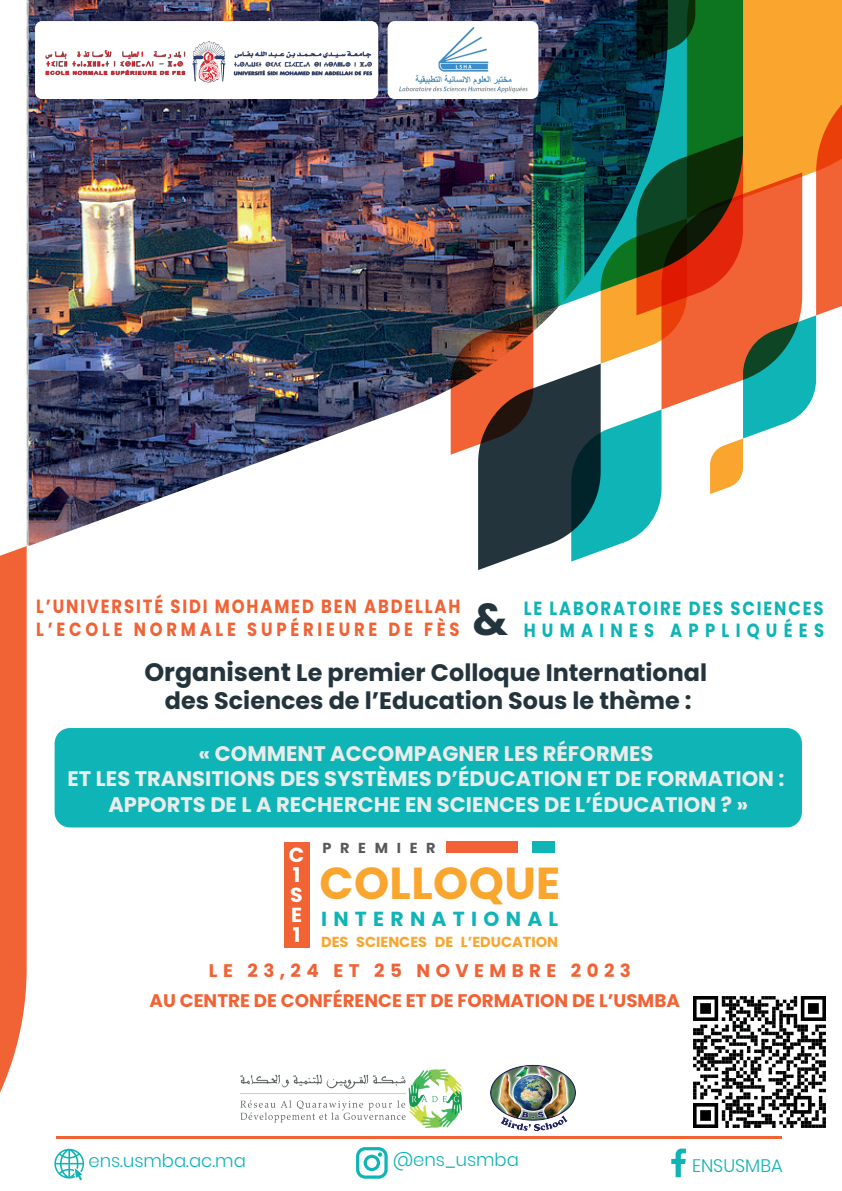
<style>
.page{position:relative;width:842px;height:1191px;background:#fff}
.page>*{position:absolute;margin:0;border:0;box-sizing:border-box;transform-origin:0 0}
.t1{font:700 44.7px "Poppins";letter-spacing:.01em;color:#f9a52e}
.t2{font:700 44.7px "Poppins";color:#24343d}
.t3{font:700 23.9px/28.7px "Poppins";color:#24343d;text-align:center}
.t4{font:700 21.1px/25.3px "Poppins";color:#e9ecea;text-align:center}
.t5{font:700 20.3px "Poppins";letter-spacing:.31em;color:#0eb4b6}
.t6{font:700 20.3px/20.1px "Poppins";color:#fff}
.t7{font:700 19.1px/22.9px "Poppins";letter-spacing:.115em;color:#f16235;scale:.86 1}
.t8{font:700 19.1px/22.9px "Poppins";letter-spacing:.115em;color:#0eb4b6;scale:.86 1}
.t9{font:700 18.3px "Poppins";color:#f16235}
.t10{font:700 18.3px "Poppins";letter-spacing:.295em;color:#f16235}
.t11{font:300 18.1px "Poppins";color:#0eb4b6}
.t12{font:700 14.6px "Poppins";color:#f9a52e}
.t13{font:700 14.5px "Poppins";letter-spacing:.6em;color:#575a5b}
.s1{font-size:25.3px}
</style>
<div class="page">
<hr style="left:56px;top:1135px;width:726px;height:3px;background:#f16235">
<img style="left:29px;top:0;width:422px;height:546px">
<svg style="left:0;top:546px;width:27px;height:547px;background:#f26e44"></svg>
<img style="left:451px;top:0;width:391px;height:570px">
<div style="left:35px;top:21px;width:343px;height:78px;background:#fff;border-radius:7px"></div>
<img style="left:45px;top:34px;width:335px;height:52px">
<div style="left:388px;top:21px;width:150px;height:78px;background:#fff;border-radius:7px"></div>
<img style="left:399px;top:28px;width:129px;height:64px">
<div style="left:55px;top:728px;width:747px;height:99px;background:#0eb4b6;border-radius:15px"></div>
<svg style="left:356px;top:1147px;width:32px;height:31px"></svg>
<svg style="left:671px;top:1148px;width:15px;height:29px"></svg>
<svg style="left:54px;top:1148px;width:30px;height:32px"></svg>
<div style="left:446px;top:841px;width:72px;height:12px;background:#f16235"></div>
<div style="left:532px;top:841px;width:23px;height:12px;background:#0eb4b6"></div>
<div style="left:284px;top:843px;width:25px;height:105px;background:#f16235"></div>
<img style="left:694px;top:996px;width:131px;height:131px">
<img style="left:241px;top:1069px;width:220px;height:58px">
<img style="left:490px;top:1064px;width:86px;height:67px">
<p class="t7" style="left:36px;top:594px;width:495px">L’UNIVERSITÉ SIDI MOHAMED BEN ABDELLAH<br>L’ECOLE NORMALE SUPÉRIEURE DE FÈS</p>
<p class="t8" style="left:524px;top:596px;width:351px">LE LABORATOIRE DES SCIENCES<br>HUMAINES APPLIQUÉES</p>
<p class="t3" style="left:144px;top:658px;width:564px"><span class="s1">Organisent</span> Le premier Colloque International des Sciences de l’Education Sous le thème :</p>
<h1 class="t2" style="left:472px;top:594px;width:37px">&amp;</h1>
<p class="t4" style="left:68px;top:741px;width:718px">« COMMENT ACCOMPAGNER LES RÉFORMES<br>ET LES TRANSITIONS DES SYSTÈMES D’ÉDUCATION ET DE FORMATION :<br>APPORTS DE L A RECHERCHE EN SCIENCES DE L’ÉDUCATION ? »</p>
<p class="t6" style="left:289px;top:845px;width:16px">C<br>1<br>S<br>E<br>1</p>
<p class="t13" style="left:322px;top:839px;width:115px">PREMIER</p>
<h1 class="t1" style="left:320px;top:857px;width:242px">COLLOQUE</h1>
<p class="t5" style="left:321px;top:907px;width:239px">INTERNATIONAL</p>
<p class="t12" style="left:321px;top:933px;width:239px">DES SCIENCES DE L’EDUCATION</p>
<p class="t10" style="left:209px;top:960px;width:424px">LE 23,24 ET 25 NOVEMBRE 2023</p>
<p class="t9" style="left:150px;top:990px;width:532px">AU CENTRE DE CONFÉRENCE ET DE FORMATION DE L’USMBA</p>
<p class="t11" style="left:88px;top:1150px;width:159px">ens.usmba.ac.ma</p>
<p class="t11" style="left:393px;top:1148px;width:127px">@ens_usmba</p>
<p class="t11" style="left:692px;top:1154px;width:92px">ENSUSMBA</p>
</div>
